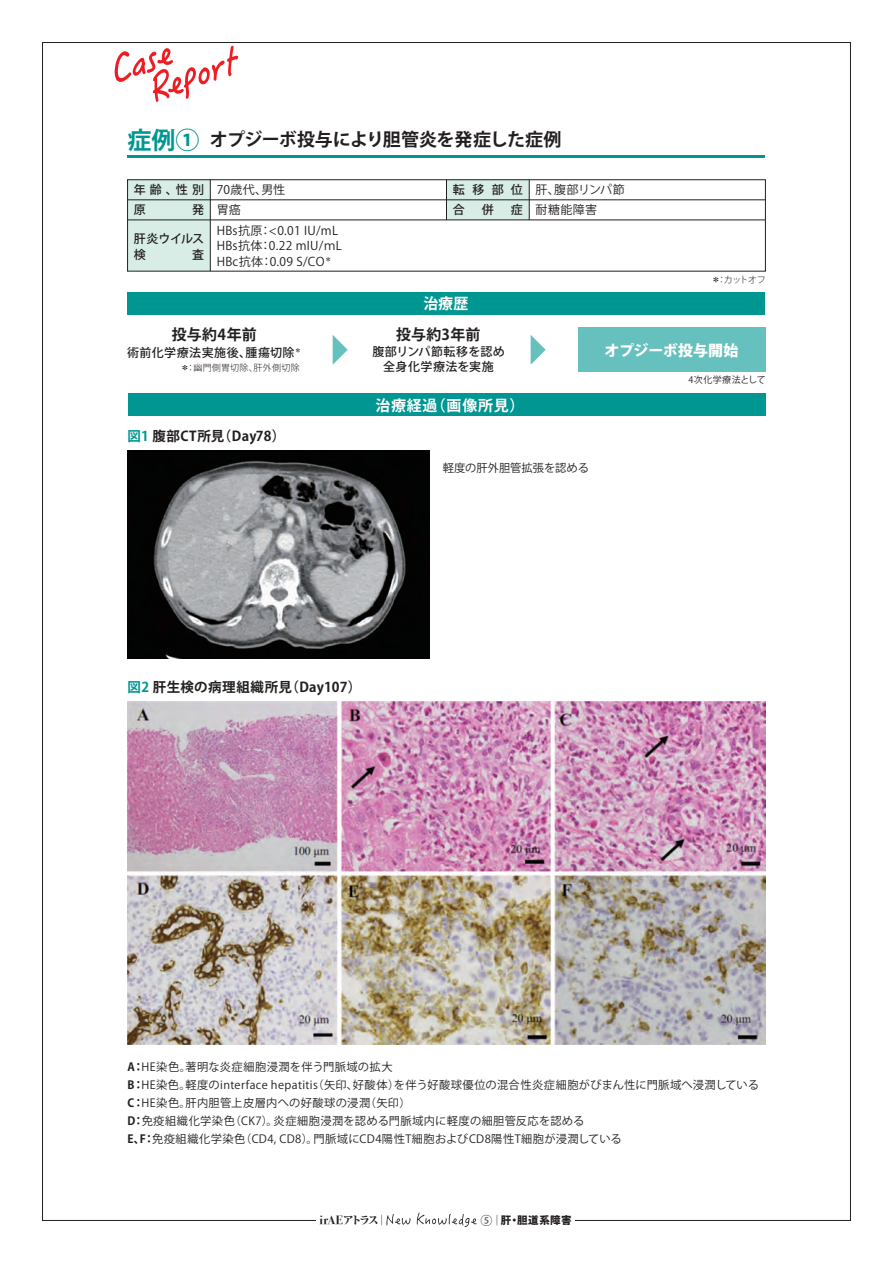
<style>
.page{position:relative;width:893px;height:1263px;background:#fff}
.page>*{position:absolute;margin:0;border:0;box-sizing:border-box;transform-origin:0 0}
.t1{font:700 18px "Koz Go Pr 6 N";letter-spacing:-.025em;color:#231f20}
.t2{font:700 15px "Koz Go Pr 6 N";letter-spacing:.05em;color:#fff}
.t3{font:700 15px "Koz Go Pr 6 N";letter-spacing:.015em;color:#231f20}
.t4{font:800 15px "Koz Go Pr 6 N";letter-spacing:-.01em;color:#fff}
.t5{font:700 13.5px "Koz Go Pr 6 N";letter-spacing:.02em;color:#231f20}
.t6{font:12px/20.1px "Koz Go Pr 6 N";letter-spacing:.025em;color:#231f20}
.t7{font:500 12px/20.1px "Koz Go Pr 6 N";letter-spacing:.04em;color:#231f20}
.t8{font:11.25px/18px "Koz Go Pr 6 N";letter-spacing:.03em;color:#231f20}
.t9{font:11.25px "Koz Go Pr 6 N";color:#231f20}
.t10{font:800 10.5px "Koz Min Pro";color:#231f20}
.t11{font:800 10.5px "Koz Go Pro";letter-spacing:.045em;color:#231f20}
.t12{font:300 9px "Koz Go Pr 6 N";letter-spacing:.035em;color:#231f20}
.t13{font:9px "Koz Go Pr 6 N";letter-spacing:.05em;color:#231f20}
.s1{font-family:"Koz Go Pro";font-size:24px;color:#009691}
.s2{font-family:"UD Shin Go Pro";font-weight:800}
.s3{color:#009691}
.s4{font-weight:700}
.s5{font-family:"Bodoni Svty Two ITCTT";font-weight:700;font-size:12px}
.s6{font-family:"Koz Go Pr 6 N";font-weight:400;font-size:12px}
.s7{font-family:"Koz Min Pro"}
</style>
<div class="page">
<hr style="left:128px;top:155px;width:637px;height:2px;background:#009691">
<svg style="left:114px;top:46px;width:124px;height:56px"></svg>
<svg style="left:386px;top:1214px;width:24px;height:11px"></svg>
<svg style="left:417px;top:1212px;width:59px;height:15px"></svg>
<div style="left:446px;top:180px;width:83px;height:40px;background:#d7ede6"></div>
<div style="left:128px;top:393px;width:637px;height:23px;background:#009691"></div>
<div style="left:128px;top:180px;width:82px;height:91px;background:#d7ede6"></div>
<div style="left:128px;top:292px;width:637px;height:23px;background:#009691"></div>
<svg style="left:333px;top:335px;width:15px;height:30px"></svg>
<svg style="left:531px;top:335px;width:15px;height:30px"></svg>
<div style="left:578px;top:327px;width:187px;height:45px;background:#66c0bd"></div>
<div style="left:127px;top:179px;width:639px;height:92px;border:1px solid #231f20"></div>
<hr style="left:128px;top:199px;width:637px;height:1px;background:#231f20">
<hr style="left:128px;top:220px;width:637px;height:1px;background:#231f20">
<hr style="left:446px;top:180px;width:1px;height:40px;background:#231f20">
<hr style="left:529px;top:180px;width:1px;height:40px;background:#231f20">
<hr style="left:210px;top:180px;width:1px;height:91px;background:#231f20">
<img style="left:128px;top:702px;width:637px;height:343px">
<img style="left:128px;top:450px;width:302px;height:209px">
<h1 class="t1" style="left:128px;top:130px;width:436px"><span class="s1">症例①</span> オプジーボ投与により胆管炎を発症した症例</h1>
<p class="t7" style="left:134px;top:180px;width:72px">年齢、性別原</p>
<p class="t7" style="left:192px;top:200px;width:13px">発</p>
<p class="t7" style="left:134px;top:231px;width:72px;line-height:15.6px">肝炎ウイルス検</p>
<p class="t7" style="left:192px;top:245px;width:13px">査</p>
<p class="t6" style="left:217px;top:180px;width:123px">70歳代、男性<br>胃癌<br>HBs抗原：&lt;0.01 IU/mL</p>
<p class="t6" style="left:217px;top:238px;width:176px;line-height:15.6px">HBs抗体：0.22 mIU/ｍL　　　　<br>HBc抗体：0.09 S/CO<sup>＊</sup></p>
<p class="t7" style="left:453px;top:180px;width:72px">転移部位合</p>
<p class="t7" style="left:482px;top:200px;width:13px">併</p>
<p class="t7" style="left:511px;top:200px;width:13px">症</p>
<p class="t6" style="left:536px;top:180px;width:91px">肝、腹部リンパ節耐糖能障害</p>
<h2 class="t2" style="left:423px;top:295px;width:47px">治療歴</h2>
<p class="t12" style="left:711px;top:275px;width:56px"><span class="s2">＊</span>：カットオフ</p>
<h2 class="t3" style="left:172px;top:326px;width:86px">投与約4年前</h2>
<p class="t7" style="left:127px;top:343px;width:176px">術前化学療法実施後、腫瘍切除<sup>＊</sup></p>
<p class="t12" style="left:180px;top:363px;width:121px"><span class="s2">＊</span>：幽門側胃切除、肝外側切除</p>
<p class="t5" style="left:128px;top:428px;width:159px"><span class="s3">図1</span> 腹部CT所見（Day78）</p>
<h2 class="t3" style="left:396px;top:326px;width:86px">投与約3年前</h2>
<p class="t7" style="left:372px;top:344px;width:134px;line-height:15px;text-align:center">腹部リンパ節転移を認め全身化学療法を実施</p>
<h2 class="t4" style="left:605px;top:342px;width:136px">オプジーボ投与開始</h2>
<h2 class="t2" style="left:375px;top:397px;width:151px">治療経過（画像所見）</h2>
<p class="t9" style="left:443px;top:461px;width:148px">軽度の肝外胆管拡張を認める</p>
<p class="t13" style="left:688px;top:375px;width:79px">4次化学療法として</p>
<p class="t5" style="left:128px;top:680px;width:235px"><span class="s3">図2</span> 肝生検の病理組織所見（Day107）</p>
<p class="t8" style="left:128px;top:1058px;width:633px"><span class="s4">A：</span>HE染色。著明な炎症細胞浸潤を伴う門脈域の拡大<br><span class="s4">B：</span>HE染色。軽度のinterface hepatitis（矢印、好酸体）を伴う好酸球優位の混合性炎症細胞がびまん性に門脈域へ浸潤している<span class="s4">C：</span>HE染色。肝内胆管上皮層内への好酸球の浸潤（矢印）<br><span class="s4">D：</span>免疫組織化学染色（CK7)。炎症細胞浸潤を認める門脈域内に軽度の細胆管反応を認める<br><span class="s4">E、F：</span>免疫組織化学染色（CD4, CD8）。門脈域にCD4陽性T細胞およびCD8陽性T細胞が浸潤している</p>
<p class="t10" style="left:320px;top:1212px;width:69px"><span class="s5">irAE</span>アトラス│</p>
<p class="t11" style="left:480px;top:1213px;width:93px"><span class="s6">⑤</span><span class="s7">│</span>肝・胆道系障害</p>
</div>
